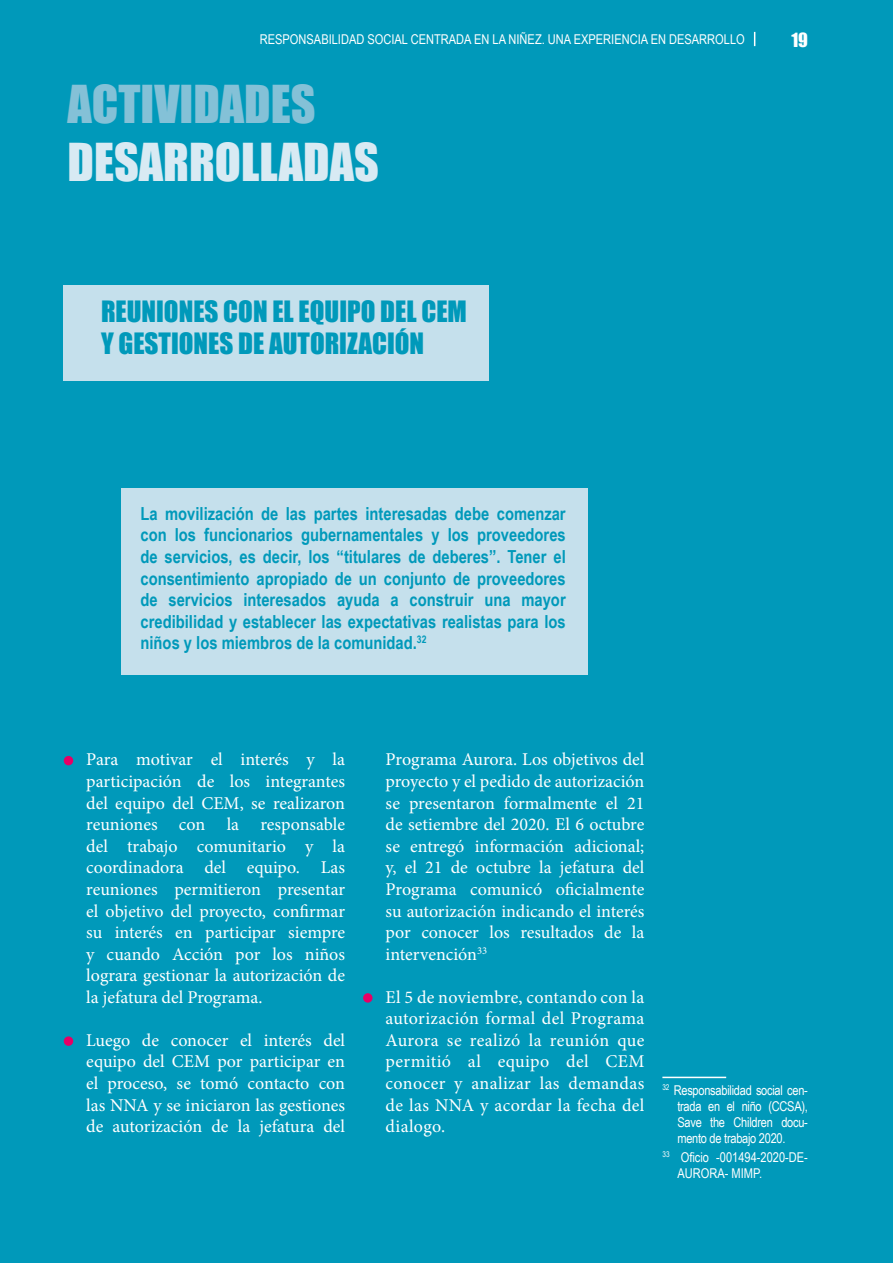
<style>
.page{position:relative;width:893px;height:1263px;background:#0099ba}
.page>*{position:absolute;margin:0;border:0;box-sizing:border-box;transform-origin:0 0}
.t1{font:48px "Impact";color:#d8eaf3}
.t2{font:48px "Impact";color:#84c1d7}
.t3{font:27px/32.4px "Impact";color:#0099ba}
.t4{font:18px/21.6px "Minion Pro";color:#fff;text-align:justify}
.t5{font:700 18px/21.6px "Arial Narrow";color:#0099ba;text-align:justify}
.t6{font:18px "Impact";color:#fff}
.t7{font:13.5px/16.2px "Arial Narrow";color:#fff;text-align:justify}
</style>
<div class="page">
<div style="left:121px;top:488px;width:466px;height:187px;background:#c5e0ec"></div>
<div style="left:64px;top:285px;width:425px;height:95px;background:#c5e0ec"></div>
<div style="left:64px;top:756px;width:9px;height:9px;background:#e60065;border-radius:50%"></div>
<div style="left:64px;top:1036px;width:9px;height:10px;background:#e60065;border-radius:50%"></div>
<div style="left:363px;top:993px;width:10px;height:10px;background:#e60065;border-radius:50%"></div>
<hr style="left:662px;top:1077px;width:64px;height:1px;background:#fff">
<svg style="left:754px;top:32px;width:1px;height:14px"></svg>
<p class="t7" style="left:260px;top:30px;width:486px">RESPONSABILIDAD SOCIAL CENTRADA EN LA NIÑEZ. UNA EXPERIENCIA EN DESARROLLO</p>
<p class="t6" style="left:791px;top:26px;width:18px">19</p>
<h1 class="t2" style="left:68px;top:67px;width:250px">ACTIVIDADES</h1>
<h1 class="t1" style="left:68px;top:125px;width:313px">DESARROLLADAS</h1>
<h2 class="t3" style="left:101px;top:294px;width:367px">REUNIONES CON EL EQUIPO DEL CEM<br>Y GESTIONES DE AUTORIZACIÓN</h2>
<p class="t5" style="left:140px;top:502px;width:427px">La movilización de las partes interesadas debe comenzar con los funcionarios gubernamentales y los proveedores de servicios, es decir, los “titulares de deberes”. Tener el consentimiento apropiado de un conjunto de proveedores de servicios interesados ayuda a construir una mayor credibilidad y establecer las expectativas realistas para los niños y los miembros de la comunidad.<sup>32</sup></p>
<p class="t4" style="left:86px;top:749px;width:260px">Para motivar el interés y la participación de los integrantes del equipo del CEM, se realizaron reuniones con la responsable del trabajo comunitario y la coordinadora del equipo. Las reuniones permitieron presentar el objetivo del proyecto, confirmar su interés en participar siempre y cuando Acción por los niños lograra gestionar la autorización de la jefatura del Programa.</p>
<p class="t4" style="left:86px;top:1029px;width:260px">Luego de conocer el interés del equipo del CEM por participar en el proceso, se tomó contacto con las NNA y se iniciaron las gestiones de autorización de la jefatura del</p>
<p class="t4" style="left:386px;top:749px;width:260px">Programa Aurora. Los objetivos del proyecto y el pedido de autorización se presentaron formalmente el 21 de setiembre del 2020. El 6 octubre se entregó información adicional; y, el 21 de octubre la jefatura del Programa comunicó oficialmente su autorización indicando el interés por conocer los resultados de la intervención<sup>33</sup></p>
<p class="t4" style="left:386px;top:986px;width:260px">El 5 de noviembre, contando con la autorización formal del Programa Aurora se realizó la reunión que permitió al equipo del CEM conocer y analizar las demandas de las NNA y acordar la fecha del dialogo.</p>
<p class="t7" style="left:677px;top:1081px;width:132px;text-indent:-15px"><sup>32</sup> Responsabilidad social cen&shy;trada en el niño (CCSA), Save the Children docu&shy;mento de trabajo 2020.</p>
<p class="t7" style="left:677px;top:1148px;width:132px;text-indent:-15px"><sup>33</sup> Oficio -001494-2020-DE-<br>AURORA- MIMP.</p>
</div>
